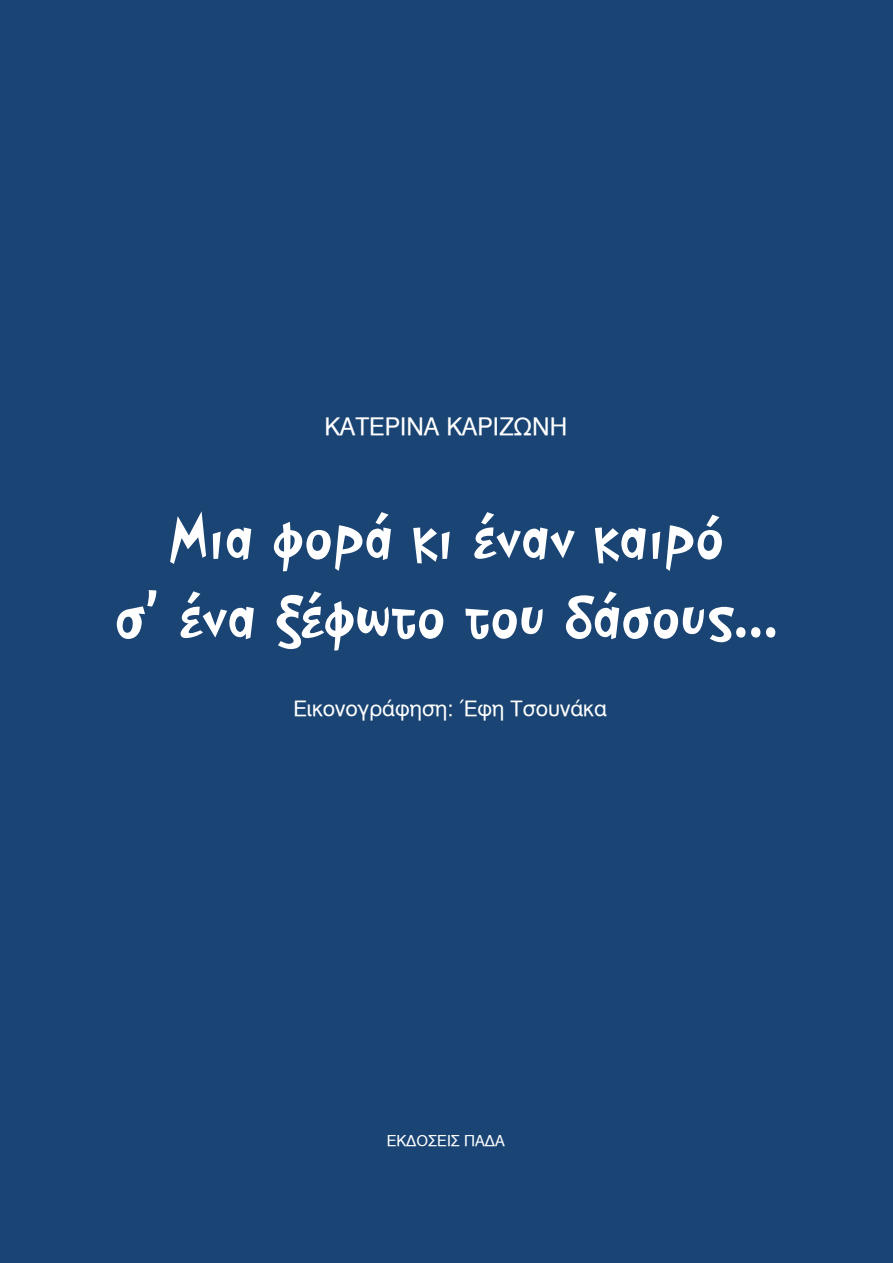
<style>
.page{position:relative;width:893px;height:1263px;background:#194473}
.page>*{position:absolute;margin:0;border:0;box-sizing:border-box;transform-origin:0 0}
.t1{font:700 66px "PF Cosmonut";color:#fff}
.t2{font:24px "UB Helvetica";color:#fff}
.t3{font:21px "UB Helvetica";color:#fff}
.t4{font:15px "UB Helvetica";color:#fff}
</style>
<div class="page">
<p class="t2" style="left:324px;top:413px;width:245px">ΚΑΤΕΡΙΝΑ ΚΑΡΙΖΩΝΗ</p>
<p class="t1" style="left:169px;top:502px;width:557px">Mια φορά κι έναν καιρό</p>
<p class="t1" style="left:115px;top:581px;width:665px">σ’ ένα ξέφωτο του δάσους...</p>
<p class="t3" style="left:293px;top:696px;width:315px">Εικονογράφηση: Έφη Τσουνάκα</p>
<p class="t4" style="left:387px;top:1132px;width:119px">ΕΚΔΟΣΕΙΣ ΠΑΔΑ</p>
</div>
